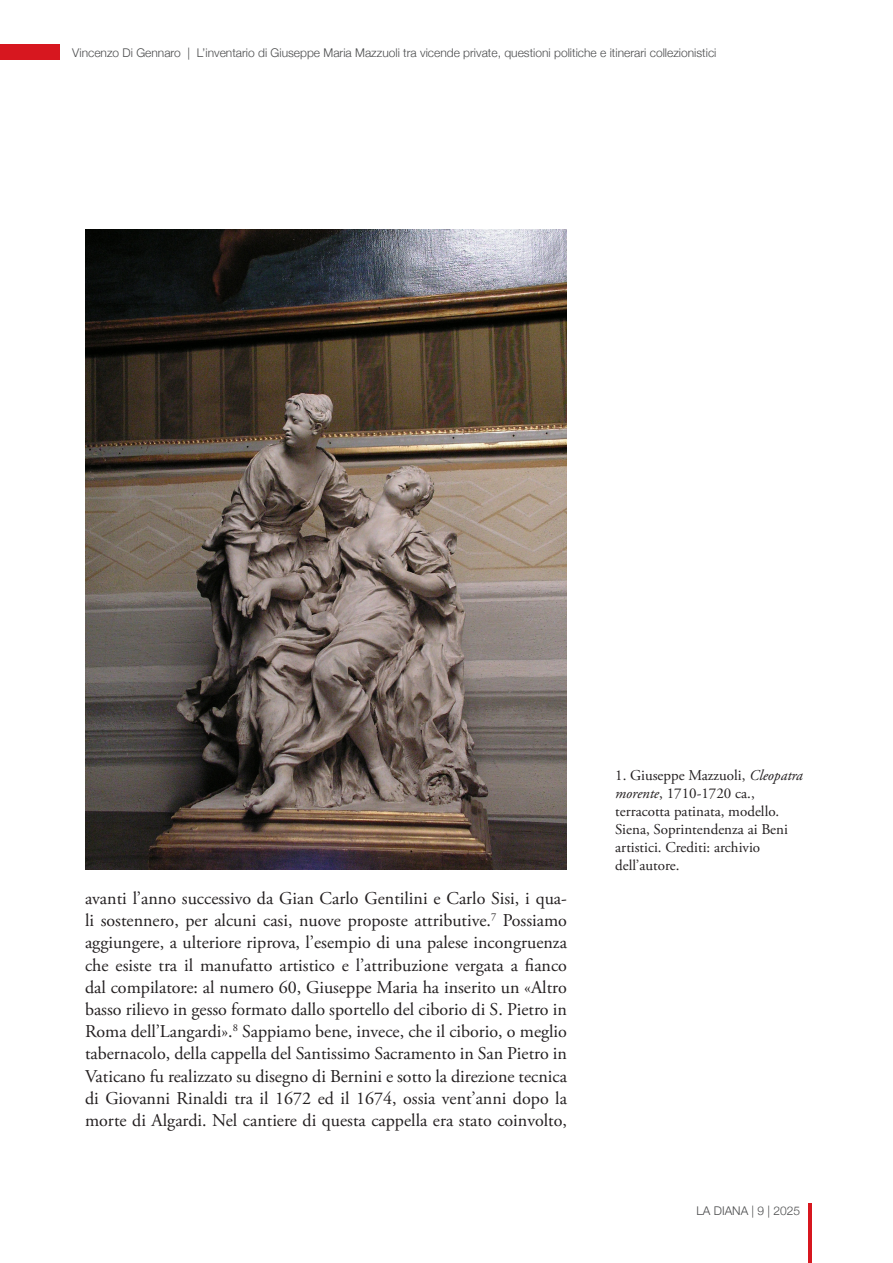
<style>
.page{position:relative;width:893px;height:1263px;background:#fff}
.page>*{position:absolute;margin:0;border:0;box-sizing:border-box;transform-origin:0 0}
.t1{font:18px/22.2px "Adobe Garamond Pro";color:#231f20;text-align:justify}
.t2{font:15px/18px "Adobe Garamond Pro";color:#231f20}
.t3{font:300 12px "Helvetica Neue";color:#4b4c4d}
.s1{font-style:italic}
</style>
<div class="page">
<hr style="left:808px;top:1203px;width:3px;height:60px;background:#d7171f">
<div style="left:0;top:44px;width:60px;height:16px;background:#d7171f"></div>
<img style="left:85px;top:230px;width:482px;height:640px">
<p class="t3" style="left:72px;top:43px;width:646px">Vincenzo Di Gennaro | L’inventario di Giuseppe Maria Mazzuoli tra vicende private, questioni politiche e itinerari collezionistici</p>
<p class="t1" style="left:85px;top:888px;width:483px">avanti l’anno successivo da Gian Carlo Gentilini e Carlo Sisi, i qua&shy;li sostennero, per alcuni casi, nuove proposte attributive.<sup>7</sup> Possiamo aggiungere, a ulteriore riprova, l’esempio di una palese incongruenza che esiste tra il manufatto artistico e l’attribuzione vergata a fianco dal compilatore: al numero 60, Giuseppe Maria ha inserito un «Altro basso rilievo in gesso formato dallo sportello del ciborio di S. Pietro in Roma dell’Langardi».<sup>8</sup> Sappiamo bene, invece, che il ciborio, o meglio tabernacolo, della cappella del Santissimo Sacramento in San Pietro in Vaticano fu realizzato su disegno di Bernini e sotto la direzione tecnica di Giovanni Rinaldi tra il 1672 ed il 1674, ossia vent’anni dopo la morte di Algardi. Nel cantiere di questa cappella era stato coinvolto,</p>
<p class="t2" style="left:615px;top:766px;width:189px">1. Giuseppe Mazzuoli, <span class="s1">Cleopatra morente</span>, 1710-1720 ca., terracotta patinata, modello.<br>Siena, Soprintendenza ai Beni artistici. Crediti: archivio dell’autore.</p>
<p class="t3" style="left:696px;top:1201px;width:105px">LA DIANA | 9 | 2025</p>
</div>
